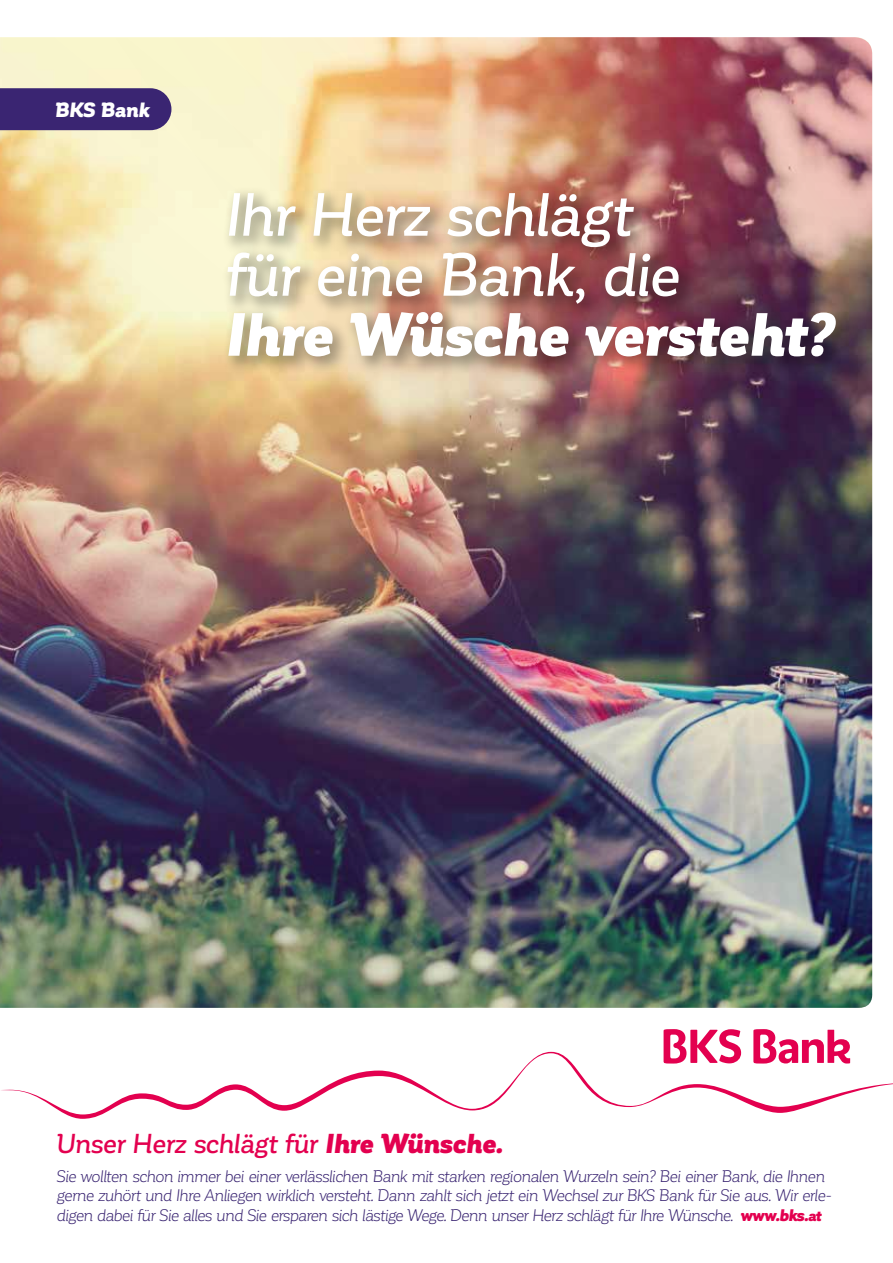
<style>
.page{position:relative;width:893px;height:1263px;background:#fff}
.page>*{position:absolute;margin:0;border:0;box-sizing:border-box;transform-origin:0 0}
.t1{font:italic 500 60px/60px "Corporative";letter-spacing:-.025em;color:#fff}
.t2{font:italic 900 60px "Corporative";letter-spacing:-.025em;color:#fff}
.t3{font:italic 500 27px "Corporative";letter-spacing:-.025em;color:#e3004f}
.t4{font:italic 900 20.4px "Corporative";letter-spacing:-.02em;color:#fff}
.t5{font:italic 16.5px/19.5px "Corporative";letter-spacing:-.05em;color:#3a2572}
.s1{font-weight:900}
.s2{font-weight:900;color:#e3004f}
.s3{font-weight:900;font-size:15px;color:#e3004f}
</style>
<div class="page">
<svg style="left:664px;top:1029px;width:186px;height:23px"></svg>
<svg style="left:1px;top:1052px;width:892px;height:67px"></svg>
<img style="left:0;top:37px;width:873px;height:971px">
<div style="left:221px;top:185px;width:634px;height:191px;background:#000;opacity:.31"></div>
<div style="left:0;top:88px;width:171px;height:42px;background:#3a2572"></div>
<p class="t4" style="left:55px;top:99px;width:96px">BKS Bank</p>
<h1 class="t1" style="left:225px;top:185px;width:456px">Ihr Herz schlägt für eine Bank, die</h1>
<h1 class="t2" style="left:225px;top:301px;width:612px">Ihre Wüsche versteht?</h1>
<h2 class="t3" style="left:57px;top:1129px;width:448px">Unser Herz schlägt für <span class="s1">Ihre Wünsche.</span></h2>
<p class="t5" style="left:57px;top:1166px;width:776px">Sie wollten schon immer bei einer verlässlichen Bank mit starken regionalen Wurzeln sein? Bei einer Bank, die Ihnen gerne zuhört und Ihre Anliegen wirklich versteht. Dann zahlt sich jetzt ein Wechsel zur BKS Bank für Sie aus. Wir erle&shy;digen dabei für Sie alles und Sie ersparen sich lästige Wege. Denn unser Herz schlägt für Ihre Wünsche. <span class="s2">www.bks.</span><span class="s3">at</span></p>
</div>
